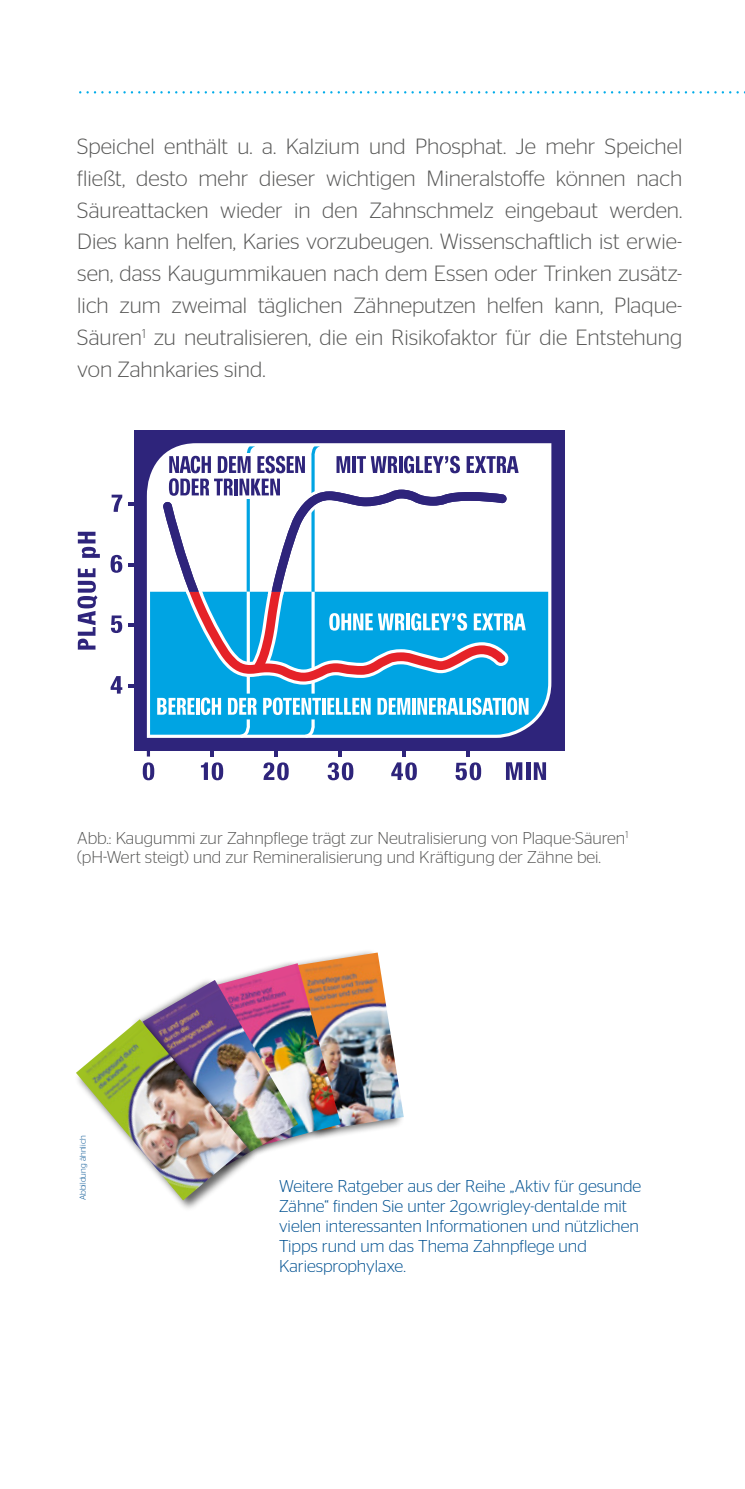
<style>
.page{position:relative;width:745px;height:1489px;background:#fff}
.page>*{position:absolute;margin:0;border:0;box-sizing:border-box;transform-origin:0 0}
.t1{font:300 22px/31.8px "Stag Sans";color:#575756;text-align:justify}
.t2{font:300 17.25px/20px "Stag Sans";color:#005191}
.t3{font:300 17.25px/19.5px "Stag Sans";color:#575756}
.t4{font:300 8.5px "Stag Sans";color:#005191}
</style>
<div class="page">
<svg style="left:88px;top:91px;width:657px;height:3px"></svg>
<div style="left:134px;top:430px;width:430px;height:320px;background:#2e247b"></div>
<svg style="left:147px;top:750px;width:3px;height:6px"></svg>
<svg style="left:466px;top:750px;width:3px;height:6px"></svg>
<svg style="left:402px;top:750px;width:3px;height:6px"></svg>
<svg style="left:338px;top:750px;width:3px;height:6px"></svg>
<svg style="left:274px;top:750px;width:4px;height:6px"></svg>
<svg style="left:211px;top:750px;width:3px;height:6px"></svg>
<svg style="left:128px;top:684px;width:6px;height:3px"></svg>
<svg style="left:128px;top:623px;width:6px;height:4px"></svg>
<svg style="left:128px;top:563px;width:6px;height:3px"></svg>
<svg style="left:128px;top:502px;width:6px;height:4px"></svg>
<svg style="left:146px;top:443px;width:406px;height:295px;background:#4bb1e1"></svg>
<svg style="left:506px;top:762px;width:16px;height:18px"></svg>
<svg style="left:526px;top:762px;width:3px;height:18px"></svg>
<svg style="left:533px;top:762px;width:12px;height:18px"></svg>
<svg style="left:77px;top:568px;width:20px;height:81px"></svg>
<svg style="left:78px;top:531px;width:22px;height:27px"></svg>
<svg style="left:455px;top:762px;width:26px;height:18px"></svg>
<svg style="left:391px;top:762px;width:25px;height:18px"></svg>
<svg style="left:327px;top:762px;width:26px;height:18px"></svg>
<svg style="left:263px;top:762px;width:25px;height:18px"></svg>
<svg style="left:201px;top:762px;width:22px;height:18px"></svg>
<svg style="left:143px;top:762px;width:11px;height:18px"></svg>
<svg style="left:110px;top:676px;width:12px;height:17px"></svg>
<svg style="left:111px;top:615px;width:11px;height:18px"></svg>
<svg style="left:111px;top:494px;width:11px;height:18px"></svg>
<svg style="left:157px;top:698px;width:37px;height:16px"></svg>
<hr style="left:196px;top:698px;width:3px;height:16px;background:#fff">
<svg style="left:201px;top:697px;width:20px;height:18px"></svg>
<svg style="left:228px;top:697px;width:93px;height:41px;background:#54c1eb"></svg>
<hr style="left:322px;top:698px;width:3px;height:16px;background:#fff">
<svg style="left:327px;top:698px;width:43px;height:16px"></svg>
<svg style="left:377px;top:698px;width:33px;height:16px"></svg>
<hr style="left:412px;top:698px;width:3px;height:16px;background:#fff">
<svg style="left:417px;top:698px;width:49px;height:16px"></svg>
<hr style="left:467px;top:698px;width:3px;height:16px;background:#fff">
<svg style="left:472px;top:697px;width:29px;height:18px"></svg>
<hr style="left:502px;top:698px;width:3px;height:16px;background:#fff">
<svg style="left:507px;top:697px;width:21px;height:18px"></svg>
<svg style="left:110px;top:555px;width:12px;height:17px"></svg>
<svg style="left:159px;top:443px;width:366px;height:241px;background:#a1c7e1"></svg>
<div style="left:282px;top:948px;width:122px;height:192px;background:#000;opacity:.6"></div>
<img style="left:295px;top:952px;width:108px;height:177px">
<div style="left:204px;top:959px;width:137px;height:196px;background:#000;opacity:.6"></div>
<img style="left:217px;top:963px;width:123px;height:182px">
<div style="left:130px;top:976px;width:169px;height:199px;background:#000;opacity:.6"></div>
<img style="left:143px;top:979px;width:155px;height:186px">
<div style="left:74px;top:1017px;width:184px;height:195px;background:#000;opacity:.6"></div>
<img style="left:76px;top:1019px;width:171px;height:181px">
<p class="t1" style="left:77px;top:130px;width:606px">Speichel enthält u. a. Kalzium und Phosphat. Je mehr Speichel fließt, desto mehr dieser wichtigen Mineralstoffe können nach Säureattacken wieder in den Zahnschmelz eingebaut werden.<br>Dies kann helfen, Karies vorzubeugen. Wissenschaftlich ist erwie&shy;sen, dass Kaugummikauen nach dem Essen oder Trinken zusätz&shy;lich zum zweimal täglichen Zähneputzen helfen kann, Plaque-Säuren<sup>1</sup> zu neutralisieren, die ein Risikofaktor für die Entstehung von Zahnkaries sind.</p>
<p class="t3" style="left:77px;top:827px;width:552px">Abb.: Kaugummi zur Zahnpflege trägt zur Neutralisierung von Plaque-Säuren<sup>1 </sup>(pH-Wert steigt) und zur Remineralisierung und Kräftigung der Zähne bei.</p>
<p class="t4" style="left:78px;top:1200px;width:67px;rotate:-90deg">Abbildung ähnlich</p>
<p class="t2" style="left:279px;top:1175px;width:363px">Weitere Ratgeber aus der Reihe „Aktiv für gesunde Zähne“ finden Sie unter 2go.wrigley-dental.de mit vielen interessanten Informationen und nützlichen Tipps rund um das Thema Zahnpflege und Kariesprophylaxe.</p>
</div>
